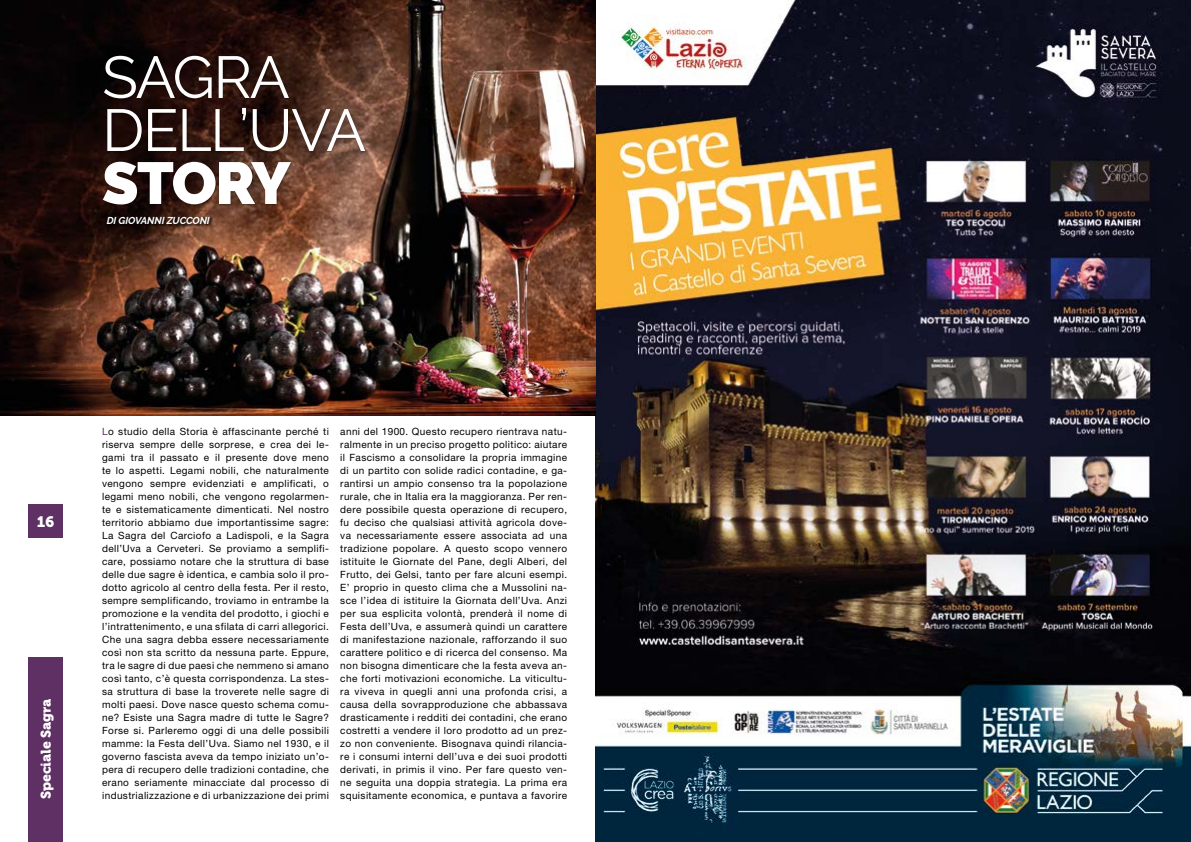
<style>
.page{position:relative;width:1191px;height:842px;background:#fff}
.page>*{position:absolute;margin:0;border:0;box-sizing:border-box;transform-origin:0 0}
.t1{font:59px/53px "Raleway";letter-spacing:-.025em;color:#fff}
.t2{font:900 59px "Raleway";letter-spacing:-.03em;color:#fff}
.t3{font:15px "Museo 900";color:#fff}
.t4{font:14px "Museo 900";color:#fff}
.t5{font:10px/13px "Helvetica Neue LT Std";letter-spacing:.04em;color:#000;text-align:justify}
.t6{font:italic 700 10px "Raleway";letter-spacing:-.01em;color:#fff}
.s1{color:#5f3063}
</style>
<div class="page">
<img style="left:595px;top:0;width:596px;height:842px">
<img style="left:0;top:0;width:595px;height:415px">
<div style="left:28px;top:658px;width:35px;height:184px;background:#5f3063"></div>
<div style="left:28px;top:505px;width:35px;height:33px;background:#5f3063"></div>
<div style="left:102px;top:55px;width:265px;height:152px;background:#000;opacity:.3"></div>
<div style="left:106px;top:216px;width:106px;height:10px;background:#000;opacity:.75"></div>
<h1 class="t1" style="left:102px;top:51px;width:265px">SAGRA<br>DELL’UVA</h1>
<h1 class="t2" style="left:102px;top:149px;width:190px">STORY</h1>
<p class="t6" style="left:107px;top:215px;width:105px">DI GIOVANNI ZUCCONI</p>
<h2 class="t3" style="left:37px;top:513px;width:19px">16</h2>
<h3 class="t4" style="left:38px;top:799px;width:102px;rotate:-90deg">Speciale Sagra</h3>
<p class="t5" style="left:102px;top:424px;width:228px"><span class="s1">L</span>o studio della Storia è affascinante perché ti riserva sempre delle sorprese, e crea dei le&shy;gami tra il passato e il presente dove meno te lo aspetti. Legami nobili, che naturalmente vengono sempre evidenziati e amplificati, o legami meno nobili, che vengono regolarmen&shy;te e sistematicamente dimenticati. Nel nostro territorio abbiamo due importantissime sagre:<br>La Sagra del Carciofo a Ladispoli, e la Sagra dell’Uva a Cerveteri. Se proviamo a semplifi&shy;care, possiamo notare che la struttura di base delle due sagre è identica, e cambia solo il pro&shy;dotto agricolo al centro della festa. Per il resto, sempre semplificando, troviamo in entrambe la promozione e la vendita del prodotto, i giochi e l’intrattenimento, e una sfilata di carri allegorici.<br>Che una sagra debba essere necessariamente così non sta scritto da nessuna parte. Eppure, tra le sagre di due paesi che nemmeno si amano così tanto, c’è questa corrispondenza. La stes&shy;sa struttura di base la troverete nelle sagre di molti paesi. Dove nasce questo schema comu&shy;ne? Esiste una Sagra madre di tutte le Sagre?<br>Forse si. Parleremo oggi di una delle possibili mamme: la Festa dell’Uva. Siamo nel 1930, e il governo fascista aveva da tempo iniziato un’o&shy;pera di recupero delle tradizioni contadine, che erano seriamente minacciate dal processo di industrializzazione e di urbanizzazione dei primi</p>
<p class="t5" style="left:340px;top:424px;width:228px">anni del 1900. Questo recupero rientrava natu&shy;ralmente in un preciso progetto politico: aiutare il Fascismo a consolidare la propria immagine di un partito con solide radici contadine, e ga&shy;rantirsi un ampio consenso tra la popolazione rurale, che in Italia era la maggioranza. Per ren&shy;dere possibile questa operazione di recupero, fu deciso che qualsiasi attività agricola dove&shy;va necessariamente essere associata ad una tradizione popolare. A questo scopo vennero istituite le Giornate del Pane, degli Alberi, del Frutto, dei Gelsi, tanto per fare alcuni esempi.<br>E’ proprio in questo clima che a Mussolini na&shy;sce l’idea di istituire la Giornata dell’Uva. Anzi per sua esplicita volontà, prenderà il nome di Festa dell’Uva, e assumerà quindi un carattere di manifestazione nazionale, rafforzando il suo carattere politico e di ricerca del consenso. Ma non bisogna dimenticare che la festa aveva an&shy;che forti motivazioni economiche. La viticultu&shy;ra viveva in quegli anni una profonda crisi, a causa della sovrapproduzione che abbassava drasticamente i redditi dei contadini, che erano costretti a vendere il loro prodotto ad un prez&shy;zo non conveniente. Bisognava quindi rilancia&shy;re i consumi interni dell’uva e dei suoi prodotti derivati, in primis il vino. Per fare questo ven&shy;ne seguita una doppia strategia. La prima era</p>
<p class="t5" style="left:340px;top:788px;width:228px">squisitamente economica, e puntava a favorire</p>
</div>
